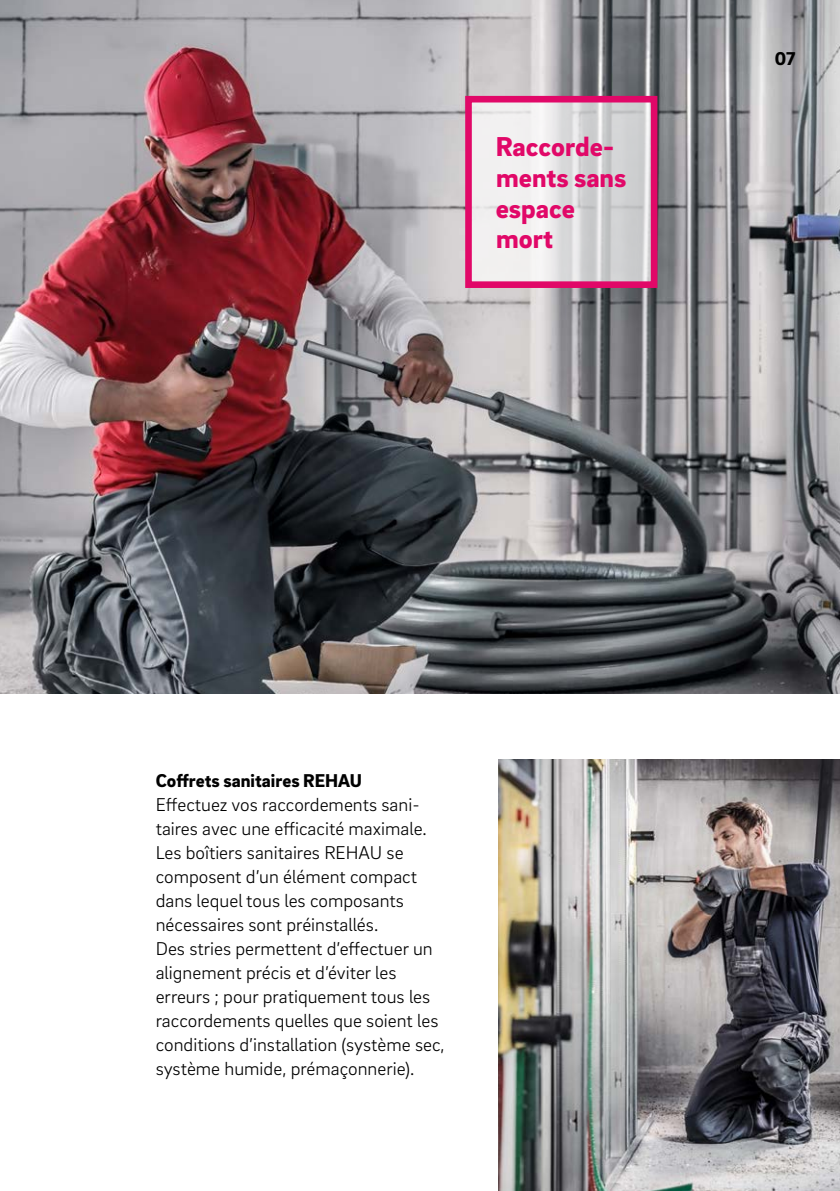
<style>
.page{position:relative;width:840px;height:1191px;background:#fff}
.page>*{position:absolute;margin:0;border:0;box-sizing:border-box;transform-origin:0 0}
._50__EC_headline_-_1{font:900 28px/30.8px "Brix Sans";color:#e10868}
._16__Body_text_-_9_5{font:300 19px/24px "Brix Sans";color:#000}
._14__Body_subline{font:900 19px "Brix Sans";color:#000}
.MP__Page_numbers_-_9{font:900 19px "Brix Sans";color:#000}
</style>
<div class="page">
<img style="left:0;top:0;width:839px;height:693px">
<img style="left:498px;top:759px;width:341px;height:432px">
<svg style="left:473px;top:104px;width:176px;height:176px"></svg>
<div style="left:465px;top:96px;width:192px;height:192px;border:7px solid #e10868"></div>
<p class="_50__EC_headline_-_1" style="left:495px;top:130px;width:132px">Raccorde&shy;ments sans espace mort</p>
<p class="MP__Page_numbers_-_9" style="left:774px;top:46px;width:22px">07</p>
<p class="_14__Body_subline" style="left:156px;top:768px;width:208px">Coffrets sanitaires REHAU</p>
<p class="_16__Body_text_-_9_5" style="left:156px;top:792px;width:290px">Effectuez vos raccordements sani&shy;taires avec une efficacité maximale.<br>Les boîtiers sanitaires REHAU se composent d’un élément compact dans lequel tous les composants nécessaires sont préinstallés.<br>Des stries permettent d’effectuer un alignement précis et d’éviter les erreurs ; pour pratiquement tous les raccordements quelles que soient les conditions d’installation (système sec, système humide, prémaçonnerie).</p>
</div>
